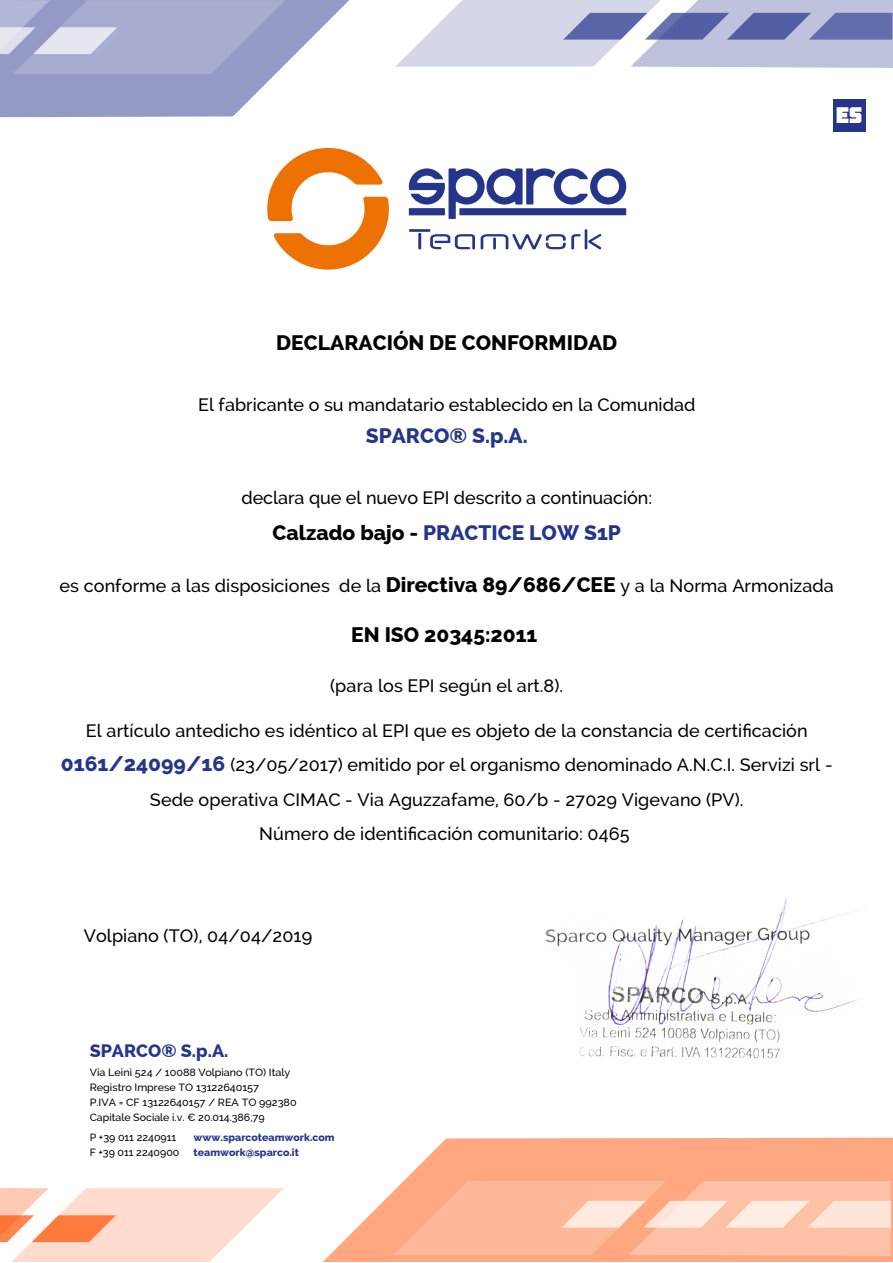
<style>
.page{position:relative;width:893px;height:1263px;background:#fff}
.page>*{position:absolute;margin:0;border:0;box-sizing:border-box;transform-origin:0 0}
.t1{font:800 21px "Raleway";color:#000}
.t2{font:800 21px "Raleway";color:#26358c}
.t3{font:500 18px/34.5px "Raleway";letter-spacing:.005em;color:#000;text-align:center}
.t4{font:800 18px "Raleway";color:#26358c}
.t5{font:500 10.5px/15px "Raleway";color:#000}
.t6{font:800 10.5px/15px "Raleway";color:#26358c}
.s1{color:#000}
.s2{font-weight:800;font-size:21px}
.s3{font-weight:800;font-size:21px;color:#26358c}
</style>
<div class="page">
<svg style="left:409px;top:168px;width:217px;height:51px"></svg>
<hr style="left:418px;top:233px;width:3px;height:16px;background:#26358c">
<hr style="left:409px;top:229px;width:21px;height:3px;background:#26358c">
<svg style="left:430px;top:234px;width:45px;height:15px"></svg>
<svg style="left:481px;top:229px;width:120px;height:20px"></svg>
<svg style="left:267px;top:148px;width:122px;height:122px"></svg>
<svg style="left:0;top:0;width:349px;height:117px"></svg>
<svg style="left:395px;top:0;width:498px;height:68px;background:#bbc0db"></svg>
<svg style="left:323px;top:1138px;width:570px;height:124px;fill:#ffa780"></svg>
<svg style="left:394px;top:1181px;width:497px;height:75px;background:#ffc1a5"></svg>
<svg style="left:0;top:1188px;width:284px;height:74px"></svg>
<img style="left:545px;top:899px;width:314px;height:160px">
<div style="left:833px;top:99px;width:32px;height:33px;background:#26358c"></div>
<svg style="left:837px;top:107px;width:24px;height:16px"></svg>
<p class="t1" style="left:276px;top:331px;width:342px">DECLARACIÓN DE CONFORMIDAD</p>
<p class="t3" style="left:198px;top:387px;width:499px">El fabricante o su mandatario establecido en la Comunidad</p>
<p class="t2" style="left:366px;top:424px;width:163px">SPARCO® S.p.A.</p>
<p class="t3" style="left:241px;top:480px;width:412px">declara que el nuevo EPI descrito a continuación:</p>
<p class="t2" style="left:273px;top:520px;width:350px"><span class="s1">Calzado bajo -</span> PRACTICE LOW S1P</p>
<p class="t3" style="left:59px;top:568px;width:776px">es conforme a las disposiciones de la <span class="s2">Directiva 89/686/CEE</span> y a la Norma Armonizada</p>
<p class="t1" style="left:351px;top:622px;width:188px">EN ISO 20345:2011</p>
<p class="t3" style="left:330px;top:668px;width:235px">(para los EPI según el art.8).</p>
<p class="t3" style="left:61px;top:713px;width:773px">El artículo antedicho es idéntico al EPI que es objeto de la constancia de certificación <span class="s3">0161/24099/16</span> (23/05/2017) emitido por el organismo denominado A.N.C.I. Servizi srl - Sede operativa CIMAC - Via Aguzzafame, 60/b - 27029 Vigevano (PV).<br>Número de identificación comunitario: 0465</p>
<p class="t3" style="left:84px;top:918px;width:230px">Volpiano (TO), 04/04/2019</p>
<p class="t4" style="left:90px;top:1040px;width:140px">SPARCO® S.p.A.</p>
<p class="t5" style="left:90px;top:1064px;width:208px">Via Leinì 524 / 10088 Volpiano (TO) Italy Registro Imprese TO 13122640157<br>P.IVA = CF 13122640157 / REA TO 992380<br>Capitale Sociale i.v. € 20.014.386,79</p>
<p class="t6" style="left:194px;top:1130px;width:143px">www.sparcoteamwork.com teamwork@sparco.it</p>
<p class="t5" style="left:90px;top:1130px;width:91px">P +39 011 2240911<br>F +39 011 2240900</p>
</div>
